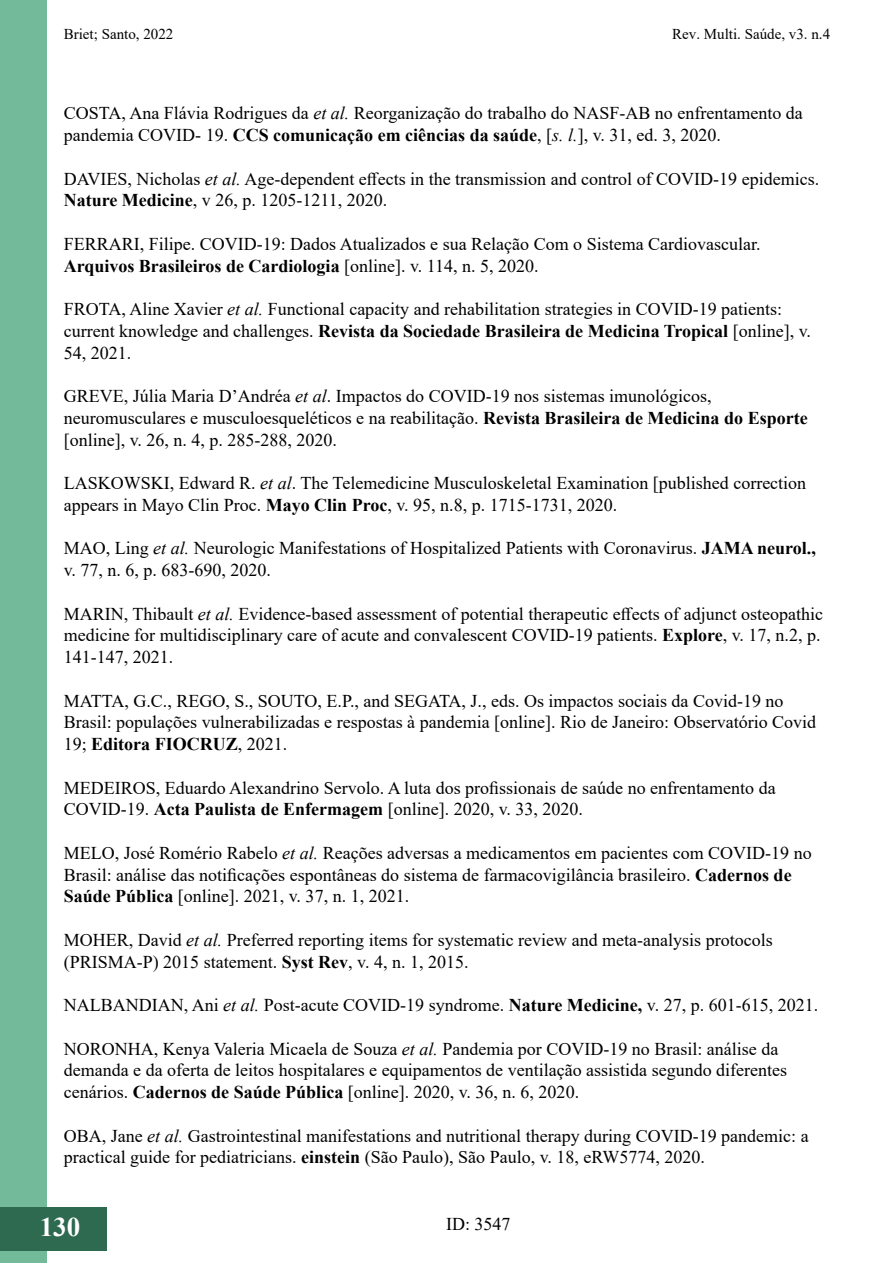
<style>
.page{position:relative;width:893px;height:1263px;background:#fff}
.page>*{position:absolute;margin:0;border:0;box-sizing:border-box;transform-origin:0 0}
.t1{font:700 27px "Times New Roman";color:#fff}
.t2{font:18px/21.8px "Times New Roman";color:#000}
.t3{font:15px "Times New Roman";color:#000}
.s1{font-style:italic}
.s2{font-weight:700}
</style>
<div class="page">
<div style="left:0;top:0;width:47px;height:1262px;background:#73ba9b"></div>
<div style="left:0;top:1207px;width:106px;height:43px;background:#2d6a4f"></div>
<p class="t3" style="left:64px;top:24px;width:111px">Briet; Santo, 2022</p>
<p class="t3" style="left:672px;top:24px;width:159px">Rev. Multi. Saúde, v3. n.4</p>
<p class="t2" style="left:64px;top:102px;width:741px">COSTA, Ana Flávia Rodrigues da <span class="s1">et al.</span> Reorganização do trabalho do NASF-AB no enfrentamento da pandemia COVID- 19. <span class="s2">CCS comunicação em ciências da saúde</span>, [<span class="s1">s. l.</span>], v. 31, ed. 3, 2020.</p>
<p class="t2" style="left:64px;top:167px;width:757px">DAVIES, Nicholas <span class="s1">et al.</span> Age-dependent effects in the transmission and control of COVID-19 epidemics.<br><span class="s2">Nature Medicine</span>, v 26, p. 1205-1211, 2020.</p>
<p class="t2" style="left:64px;top:232px;width:698px">FERRARI, Filipe. COVID-19: Dados Atualizados e sua Relação Com o Sistema Cardiovascular.<br><span class="s2">Arquivos Brasileiros de Cardiologia</span> [online]. v. 114, n. 5, 2020.</p>
<p class="t2" style="left:64px;top:298px;width:749px">FROTA, Aline Xavier <span class="s1">et al.</span> Functional capacity and rehabilitation strategies in COVID-19 patients: current knowledge and challenges. <span class="s2">Revista da Sociedade Brasileira de Medicina Tropical</span> [online], v.<br>54, 2021.</p>
<p class="t2" style="left:64px;top:385px;width:745px">GREVE, Júlia Maria D’Andréa <span class="s1">et al</span>. Impactos do COVID-19 nos sistemas imunológicos, neuromusculares e musculoesqueléticos e na reabilitação. <span class="s2">Revista Brasileira de Medicina do Esporte </span>[online], v. 26, n. 4, p. 285-288, 2020.</p>
<p class="t2" style="left:64px;top:472px;width:744px">LASKOWSKI, Edward R. <span class="s1">et al</span>. The Telemedicine Musculoskeletal Examination [published correction appears in Mayo Clin Proc. <span class="s2">Mayo Clin Proc</span>, v. 95, n.8, p. 1715-1731, 2020.</p>
<p class="t2" style="left:64px;top:537px;width:754px">MAO, Ling <span class="s1">et al.</span> Neurologic Manifestations of Hospitalized Patients with Coronavirus. <span class="s2">JAMA neurol., </span>v. 77, n. 6, p. 683-690, 2020.</p>
<p class="t2" style="left:64px;top:602px;width:761px">MARIN, Thibault <span class="s1">et al.</span> Evidence-based assessment of potential therapeutic effects of adjunct osteopathic medicine for multidisciplinary care of acute and convalescent COVID-19 patients. <span class="s2">Explore</span>, v. 17, n.2, p.<br>141-147, 2021.</p>
<p class="t2" style="left:64px;top:689px;width:754px">MATTA, G.C., REGO, S., SOUTO, E.P., and SEGATA, J., eds. Os impactos sociais da Covid-19 no<br>Brasil: populações vulnerabilizadas e respostas à pandemia [online]. Rio de Janeiro: Observatório Covid<br>19; <span class="s2">Editora FIOCRUZ</span>, 2021.</p>
<p class="t2" style="left:64px;top:776px;width:713px">MEDEIROS, Eduardo Alexandrino Servolo. A luta dos profissionais de saúde no enfrentamento da<br>COVID-19. <span class="s2">Acta Paulista de Enfermagem</span> [online]. 2020, v. 33, 2020.</p>
<p class="t2" style="left:64px;top:841px;width:749px">MELO, José Romério Rabelo <span class="s1">et al.</span> Reações adversas a medicamentos em pacientes com COVID-19 no<br>Brasil: análise das notificações espontâneas do sistema de farmacovigilância brasileiro. <span class="s2">Cadernos de<br>Saúde Pública</span> [online]. 2021, v. 37, n. 1, 2021.</p>
<p class="t2" style="left:64px;top:928px;width:710px">MOHER, David <span class="s1">et al.</span> Preferred reporting items for systematic review and meta-analysis protocols (PRISMA-P) 2015 statement. <span class="s2">Syst Rev</span>, v. 4, n. 1, 2015.</p>
<p class="t2" style="left:64px;top:994px;width:756px">NALBANDIAN, Ani <span class="s1">et al.</span> Post-acute COVID-19 syndrome. <span class="s2">Nature Medicine,</span> v. 27, p. 601-615, 2021.</p>
<p class="t2" style="left:64px;top:1037px;width:725px">NORONHA, Kenya Valeria Micaela de Souza <span class="s1">et al.</span> Pandemia por COVID-19 no Brasil: análise da demanda e da oferta de leitos hospitalares e equipamentos de ventilação assistida segundo diferentes cenários. <span class="s2">Cadernos de Saúde Pública</span> [online]. 2020, v. 36, n. 6, 2020.</p>
<p class="t2" style="left:64px;top:1124px;width:746px">OBA, Jane <span class="s1">et al.</span> Gastrointestinal manifestations and nutritional therapy during COVID-19 pandemic: a practical guide for pediatricians. <span class="s2">einstein</span> (São Paulo), São Paulo, v. 18, eRW5774, 2020.</p>
<h1 class="t1" style="left:40px;top:1207px;width:42px">130</h1>
<p class="t2" style="left:446px;top:1213px;width:66px">ID: 3547</p>
</div>
